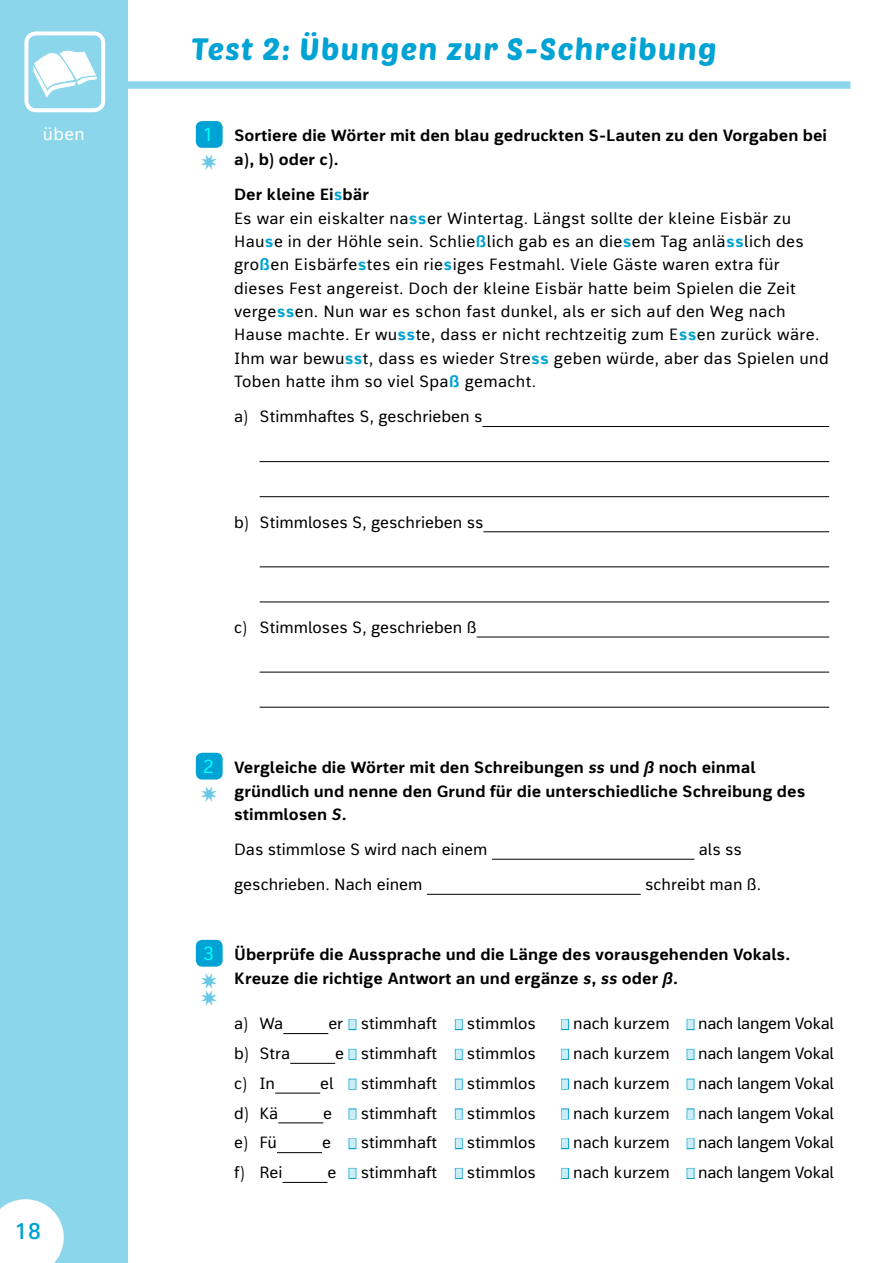
<style>
.page{position:relative;width:893px;height:1263px;background:#fff}
.page>*{position:absolute;margin:0;border:0;box-sizing:border-box;transform-origin:0 0}
.t1{font:28.5px "bs Ventone Display 1";letter-spacing:.05em;color:#00a3d4}
.t2{font:600 22.5px "bs Thomas Sans 1";color:#00a3d4}
.t3{font:17.4px "bs Thomas Sans 1";color:#fff}
.t4{font:16.2px/23.4px "bs Thomas Sans 1";letter-spacing:.02em;color:#000}
.t5{font:700 16.2px/23.4px "bs Thomas Sans 1";color:#000}
.t6{font:16.2px "bs Thomas Sans 1";color:#000}
.t7{font:16.2px "bs Thomas Sans 1";letter-spacing:-.02em;color:#000}
.s1{font-weight:400;font-size:18.75px;color:#fff}
.s2{font-weight:700}
.s3{font-weight:700;color:#00a3d4}
.s4{font-style:italic}
.s5{font-size:13.5px;color:#ccedf6}
</style>
<div class="page">
<div style="left:0;top:0;width:128px;height:1263px;background:#8cd6eb"></div>
<div style="left:119px;top:81px;width:731px;height:8px;background:#8cd6eb"></div>
<svg style="left:0;top:1199px;width:64px;height:64px;background:#f0f9fc"></svg>
<div style="left:24px;top:31px;width:81px;height:81px;border:4px solid #fff;border-radius:9px"></div>
<svg style="left:33px;top:50px;width:64px;height:48px"></svg>
<hr style="left:482px;top:426px;width:347px;height:1px;background:#000">
<hr style="left:260px;top:461px;width:569px;height:1px;background:#000">
<hr style="left:260px;top:496px;width:569px;height:1px;background:#000">
<hr style="left:483px;top:531px;width:346px;height:1px;background:#000">
<hr style="left:260px;top:566px;width:569px;height:1px;background:#000">
<hr style="left:260px;top:601px;width:569px;height:1px;background:#000">
<hr style="left:477px;top:636px;width:352px;height:1px;background:#000">
<hr style="left:260px;top:672px;width:569px;height:1px;background:#000">
<hr style="left:260px;top:707px;width:569px;height:1px;background:#000">
<hr style="left:492px;top:859px;width:202px;height:1px;background:#000">
<hr style="left:427px;top:894px;width:214px;height:1px;background:#000">
<hr style="left:283px;top:1033px;width:45px;height:1px;background:#000">
<div style="left:349px;top:1019px;width:7px;height:11px;border:2px solid #00a3d4"></div>
<div style="left:455px;top:1019px;width:8px;height:11px;border:2px solid #00a3d4"></div>
<div style="left:561px;top:1019px;width:8px;height:11px;border:2px solid #00a3d4"></div>
<div style="left:687px;top:1019px;width:7px;height:11px;border:2px solid #00a3d4"></div>
<hr style="left:290px;top:1063px;width:45px;height:1px;background:#000">
<div style="left:349px;top:1049px;width:7px;height:11px;border:2px solid #00a3d4"></div>
<div style="left:455px;top:1049px;width:8px;height:11px;border:2px solid #00a3d4"></div>
<div style="left:561px;top:1049px;width:8px;height:11px;border:2px solid #00a3d4"></div>
<div style="left:687px;top:1049px;width:7px;height:11px;border:2px solid #00a3d4"></div>
<hr style="left:275px;top:1093px;width:45px;height:1px;background:#000">
<div style="left:349px;top:1079px;width:7px;height:11px;border:2px solid #00a3d4"></div>
<div style="left:455px;top:1079px;width:8px;height:11px;border:2px solid #00a3d4"></div>
<div style="left:561px;top:1079px;width:8px;height:11px;border:2px solid #00a3d4"></div>
<div style="left:687px;top:1079px;width:7px;height:11px;border:2px solid #00a3d4"></div>
<hr style="left:278px;top:1122px;width:45px;height:1px;background:#000">
<div style="left:349px;top:1108px;width:7px;height:11px;border:2px solid #00a3d4"></div>
<div style="left:455px;top:1108px;width:8px;height:11px;border:2px solid #00a3d4"></div>
<div style="left:561px;top:1108px;width:8px;height:11px;border:2px solid #00a3d4"></div>
<div style="left:687px;top:1108px;width:7px;height:11px;border:2px solid #00a3d4"></div>
<hr style="left:277px;top:1152px;width:45px;height:1px;background:#000">
<div style="left:349px;top:1138px;width:7px;height:11px;border:2px solid #00a3d4"></div>
<div style="left:455px;top:1138px;width:8px;height:11px;border:2px solid #00a3d4"></div>
<div style="left:561px;top:1138px;width:8px;height:11px;border:2px solid #00a3d4"></div>
<div style="left:687px;top:1138px;width:7px;height:11px;border:2px solid #00a3d4"></div>
<hr style="left:283px;top:1182px;width:45px;height:1px;background:#000">
<div style="left:349px;top:1168px;width:7px;height:11px;border:2px solid #00a3d4"></div>
<div style="left:455px;top:1168px;width:8px;height:11px;border:2px solid #00a3d4"></div>
<div style="left:561px;top:1168px;width:8px;height:11px;border:2px solid #00a3d4"></div>
<div style="left:687px;top:1168px;width:7px;height:11px;border:2px solid #00a3d4"></div>
<div style="left:196px;top:121px;width:27px;height:27px;background:#00a3d4;border-radius:6px"></div>
<div style="left:196px;top:753px;width:27px;height:26px;background:#00a3d4;border-radius:6px"></div>
<div style="left:196px;top:940px;width:27px;height:27px;background:#00a3d4;border-radius:6px"></div>
<h1 class="t1" style="left:191px;top:29px;width:527px">Test 2: Übungen zur S-Schreibung</h1>
<p class="t3" style="left:43px;top:123px;width:44px">üben</p>
<p class="t5" style="left:234px;top:125px;width:594px;text-indent:-31px"><span class="s1">1</span> Sortiere die Wörter mit den blau gedruckten S-Lauten zu den Vorgaben bei a), b) oder c).</p>
<p class="t4" style="left:234px;top:184px;width:596px"><span class="s2">Der kleine Ei</span><span class="s3">s</span><span class="s2">bär<br></span>Es war ein eiskalter na<span class="s3">ss</span>er Wintertag. Längst sollte der kleine Eisbär zu Hau<span class="s3">s</span>e in der Höhle sein. Schlie<span class="s3">ß</span>lich gab es an die<span class="s3">s</span>em Tag anlä<span class="s3">ss</span>lich des gro<span class="s3">ß</span>en Eisbärfe<span class="s3">s</span>tes ein rie<span class="s3">s</span>iges Festmahl. Viele Gäste waren extra für dieses Fest angereist. Doch der kleine Eisbär hatte beim Spielen die Zeit verge<span class="s3">ss</span>en. Nun war es schon fast dunkel, als er sich auf den Weg nach Hause machte. Er wu<span class="s3">ss</span>te, dass er nicht rechtzeitig zum E<span class="s3">ss</span>en zurück wäre.<br>Ihm war bewu<span class="s3">ss</span>t, dass es wieder Stre<span class="s3">ss</span> geben würde, aber das Spielen und Toben hatte ihm so viel Spa<span class="s3">ß</span> gemacht.</p>
<p class="t6" style="left:234px;top:406px;width:250px">a) Stimmhaftes S, geschrieben s</p>
<p class="t6" style="left:234px;top:512px;width:251px">b) Stimmloses S, geschrieben ss</p>
<p class="t6" style="left:234px;top:617px;width:244px">c) Stimmloses S, geschrieben ß</p>
<p class="t5" style="left:234px;top:757px;width:573px;text-indent:-31px"><span class="s1">2</span> Vergleiche die Wörter mit den Schreibungen <span class="s4">ss</span> und <span class="s4">ß</span> noch einmal gründlich und nenne den Grund für die unterschiedliche Schreibung des stimmlosen <span class="s4">S</span>.</p>
<p class="t6" style="left:234px;top:839px;width:255px">Das stimmlose S wird nach einem</p>
<p class="t6" style="left:699px;top:839px;width:45px">als ss</p>
<p class="t6" style="left:234px;top:874px;width:190px">geschrieben. Nach einem</p>
<p class="t6" style="left:645px;top:874px;width:118px">schreibt man ß.</p>
<h2 class="t2" style="left:15px;top:1217px;width:27px">18</h2>
<p class="t5" style="left:234px;top:944px;width:558px;text-indent:-31px"><span class="s1">3</span> Überprüfe die Aussprache und die Länge des vorausgehenden Vokals.<br>Kreuze die richtige Antwort an und ergänze <span class="s4">s</span>, <span class="s4">ss</span> oder <span class="s4">ß</span>.</p>
<p class="t6" style="left:234px;top:1013px;width:51px">a) Wa</p>
<p class="t6" style="left:328px;top:1013px;width:209px">er <span class="s5">∎</span> stimmhaft <span class="s5">∎</span> stimmlos</p>
<p class="t7" style="left:561px;top:1013px;width:274px"><span class="s5">∎</span> nach kurzem <span class="s5">∎</span> nach langem Vokal</p>
<p class="t6" style="left:234px;top:1043px;width:58px">b) Stra</p>
<p class="t6" style="left:335px;top:1043px;width:202px">e <span class="s5">∎</span> stimmhaft <span class="s5">∎</span> stimmlos</p>
<p class="t7" style="left:561px;top:1043px;width:274px"><span class="s5">∎</span> nach kurzem <span class="s5">∎</span> nach langem Vokal</p>
<p class="t6" style="left:234px;top:1073px;width:43px">c) In</p>
<p class="t6" style="left:320px;top:1073px;width:217px">el <span class="s5">∎</span> stimmhaft <span class="s5">∎</span> stimmlos</p>
<p class="t7" style="left:561px;top:1073px;width:274px"><span class="s5">∎</span> nach kurzem <span class="s5">∎</span> nach langem Vokal</p>
<p class="t6" style="left:234px;top:1103px;width:46px">d) Kä</p>
<p class="t6" style="left:323px;top:1103px;width:214px">e <span class="s5">∎</span> stimmhaft <span class="s5">∎</span> stimmlos</p>
<p class="t7" style="left:561px;top:1103px;width:274px"><span class="s5">∎</span> nach kurzem <span class="s5">∎</span> nach langem Vokal</p>
<p class="t6" style="left:234px;top:1132px;width:44px">e) Fü</p>
<p class="t6" style="left:322px;top:1132px;width:215px">e <span class="s5">∎</span> stimmhaft <span class="s5">∎</span> stimmlos</p>
<p class="t7" style="left:561px;top:1132px;width:274px"><span class="s5">∎</span> nach kurzem <span class="s5">∎</span> nach langem Vokal</p>
<p class="t6" style="left:234px;top:1162px;width:50px">f) Rei</p>
<p class="t6" style="left:328px;top:1162px;width:210px">e <span class="s5">∎</span> stimmhaft <span class="s5">∎</span> stimmlos</p>
<p class="t7" style="left:561px;top:1162px;width:274px"><span class="s5">∎</span> nach kurzem <span class="s5">∎</span> nach langem Vokal</p>
</div>
